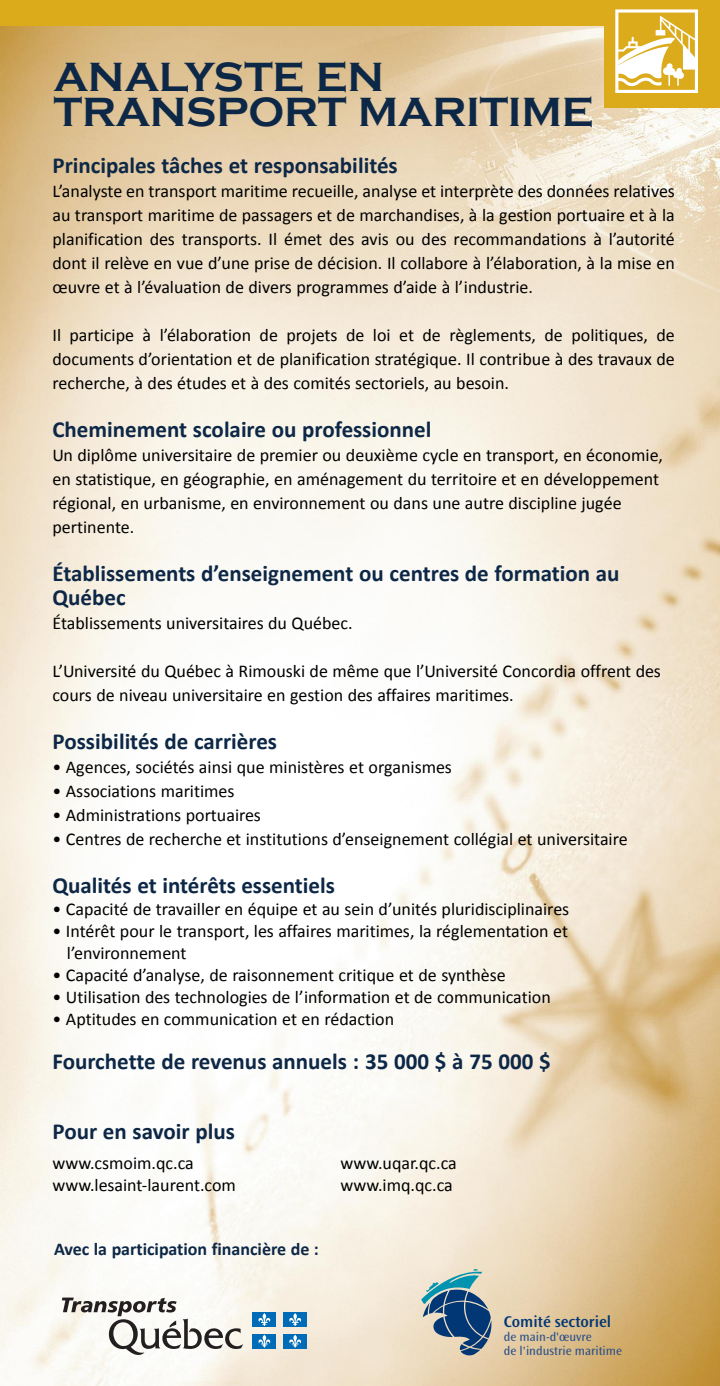
<style>
.page{position:relative;width:720px;height:1386px;background:#fff}
.page>*{position:absolute;margin:0;border:0;box-sizing:border-box;transform-origin:0 0}
.t1{font:700 42px/34.8px "Copperplate Gothic";letter-spacing:-.005em;color:#0d2746}
.t2{font:700 23px/24px "Calibri";color:#0d2746}
.t3{font:18px/24px "Calibri";color:#000}
.t4{font:700 18px "Calibri";color:#0d2746}
.t5{font:16.2px "Ocean Sans MM 512 wt 475 wd";color:#013775}
.t6{font:12.6px/14px "Ocean Sans MM";color:#2c5189}
</style>
<div class="page">
<img style="left:0;top:25px;width:720px;height:1361px">
<div style="left:0;top:0;width:720px;height:25px;background:#dbab1b"></div>
<div style="left:605px;top:0;width:115px;height:108px;background:#dbab1b"></div>
<img style="left:615px;top:9px;width:83px;height:83px">
<svg style="left:421px;top:1268px;width:71px;height:87px;background:#7a94a2"></svg>
<svg style="left:62px;top:1298px;width:181px;height:57px"></svg>
<div style="left:252px;top:1312px;width:24px;height:15px;background:#006cb7"></div>
<svg style="left:258px;top:1313px;width:13px;height:13px"></svg>
<div style="left:283px;top:1312px;width:24px;height:15px;background:#006cb7"></div>
<svg style="left:289px;top:1313px;width:12px;height:13px"></svg>
<div style="left:252px;top:1334px;width:24px;height:14px;background:#006cb7"></div>
<svg style="left:258px;top:1335px;width:13px;height:13px"></svg>
<div style="left:283px;top:1334px;width:24px;height:14px;background:#006cb7"></div>
<svg style="left:289px;top:1335px;width:13px;height:13px"></svg>
<h1 class="t1" style="left:54px;top:60px;width:542px">ANALYSTE EN<br>TRANSPORT MARITIME</h1>
<p class="t2" style="left:52px;top:155px;width:347px">Principales tâches et responsabilités</p>
<p class="t3" style="left:52px;top:180px;width:624px;text-align:justify">L’analyste en transport maritime recueille, analyse et interprète des données relatives au transport maritime de passagers et de marchandises, à la gestion portuaire et à la planification des transports. Il émet des avis ou des recommandations à l’autorité dont il relève en vue d’une prise de décision. Il collabore à l’élaboration, à la mise en œuvre et à l’évaluation de divers programmes d’aide à l’industrie.</p>
<p class="t3" style="left:52px;top:324px;width:624px;text-align:justify">Il participe à l’élaboration de projets de loi et de règlements, de politiques, de documents d’orientation et de planification stratégique. Il contribue à des travaux de recherche, à des études et à des comités sectoriels, au besoin.</p>
<p class="t2" style="left:52px;top:419px;width:380px">Cheminement scolaire ou professionnel</p>
<p class="t3" style="left:52px;top:444px;width:612px">Un diplôme universitaire de premier ou deuxième cycle en transport, en économie, en statistique, en géographie, en aménagement du territoire et en développement régional, en urbanisme, en environnement ou dans une autre discipline jugée pertinente.</p>
<p class="t2" style="left:52px;top:563px;width:569px">Établissements d’enseignement ou centres de formation au<br>Québec</p>
<p class="t3" style="left:52px;top:612px;width:302px">Établissements universitaires du Québec.</p>
<p class="t3" style="left:52px;top:660px;width:610px">L’Université du Québec à Rimouski de même que l’Université Concordia offrent des cours de niveau universitaire en gestion des affaires maritimes.</p>
<p class="t2" style="left:52px;top:731px;width:226px">Possibilités de carrières</p>
<p class="t3" style="left:52px;top:756px;width:401px">• Agences, sociétés ainsi que ministères et organismes</p>
<p class="t3" style="left:52px;top:780px;width:183px">• Associations maritimes</p>
<p class="t3" style="left:52px;top:804px;width:210px">• Administrations portuaires</p>
<p class="t3" style="left:52px;top:828px;width:577px">• Centres de recherche et institutions d’enseignement collégial et universitaire</p>
<p class="t2" style="left:52px;top:875px;width:284px">Qualités et intérêts essentiels</p>
<p class="t3" style="left:52px;top:898px;width:518px">• Capacité de travailler en équipe et au sein d’unités pluridisciplinaires</p>
<p class="t3" style="left:67px;top:921px;width:503px;line-height:22px;text-indent:-14px">• Intérêt pour le transport, les affaires maritimes, la réglementation et l’environnement</p>
<p class="t3" style="left:52px;top:964px;width:455px">• Capacité d’analyse, de raisonnement critique et de synthèse</p>
<p class="t3" style="left:53px;top:986px;width:500px">• Utilisation des technologies de l’information et de communication</p>
<p class="t3" style="left:53px;top:1008px;width:343px">• Aptitudes en communication et en rédaction</p>
<p class="t2" style="left:52px;top:1051px;width:500px">Fourchette de revenus annuels : 35 000 $ à 75 000 $</p>
<p class="t2" style="left:52px;top:1121px;width:184px">Pour en savoir plus</p>
<p class="t3" style="left:52px;top:1152px;width:143px">www.csmoim.qc.ca</p>
<p class="t3" style="left:340px;top:1152px;width:118px">www.uqar.qc.ca</p>
<p class="t3" style="left:52px;top:1174px;width:185px">www.lesaint-laurent.com</p>
<p class="t3" style="left:340px;top:1174px;width:114px">www.imq.qc.ca</p>
<p class="t4" style="left:54px;top:1242px;width:266px">Avec la participation financière de :</p>
<p class="t5" style="left:504px;top:1315px;width:109px">Comité sectoriel</p>
<p class="t6" style="left:504px;top:1331px;width:120px">de main-d'oeuvre<br>de l'industrie maritime</p>
</div>
